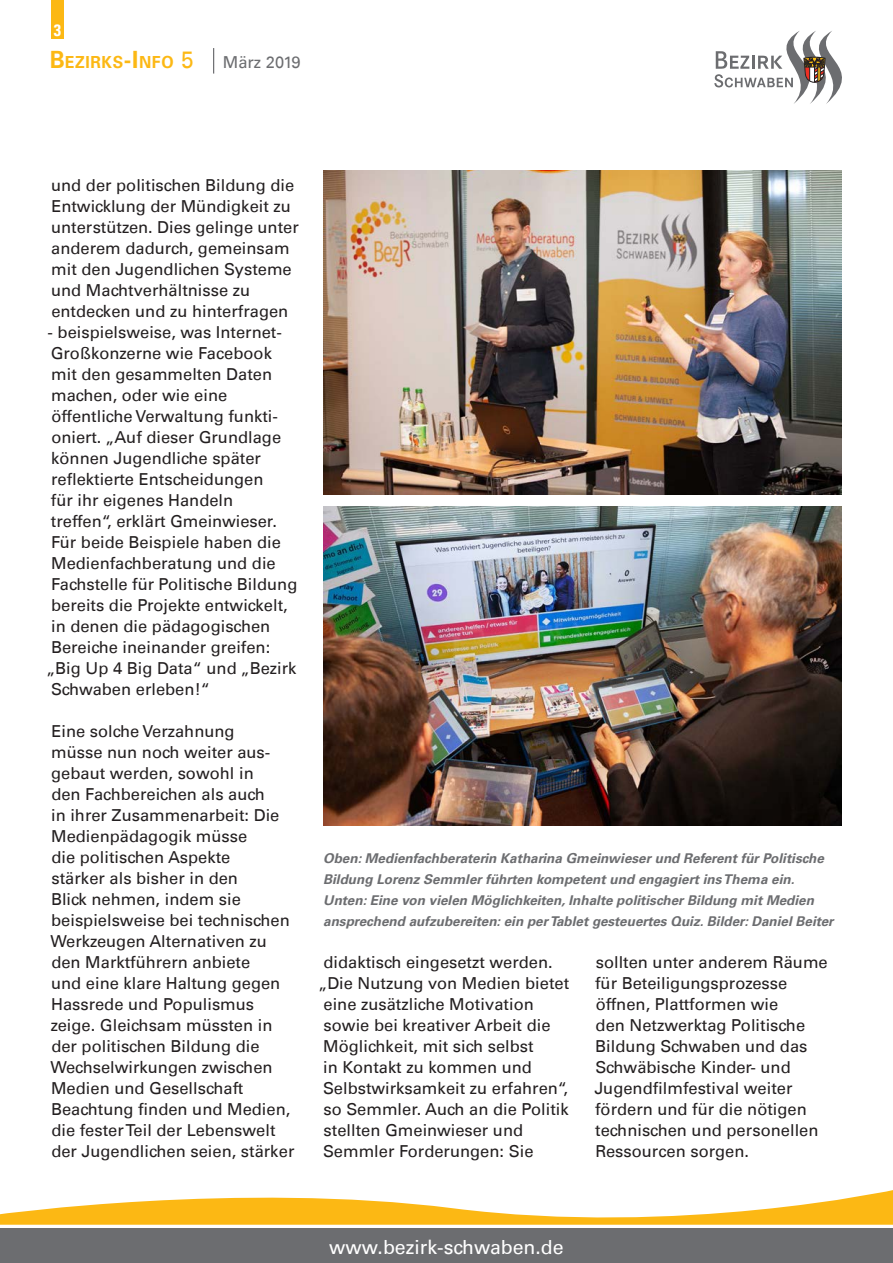
<style>
.page{position:relative;width:893px;height:1263px;background:#fff}
.page>*{position:absolute;margin:0;border:0;box-sizing:border-box;transform-origin:0 0}
.t1{font:19.5px "Univers LT";color:#fff}
.t2{font:700 16.65px "Univers LT";letter-spacing:.045em;color:#fcb814;scale:.94 1}
.Grundtext{font:16.5px/21px "Univers LT";color:#231f20}
.t3{font:700 condensed 16.5px "Univers LT";color:#fff}
.Grundtext-2{font:italic 700 13.5px/21px "Univers LT";color:#6c6d70}
.s1{font-size:23.85px}
.s2{font-weight:400;font-size:23.85px}
.s3{font-weight:400;font-size:16.5px;color:#6c6d70}
</style>
<div class="page">
<div style="left:51px;top:0;width:13px;height:38px;background:#fcb814"></div>
<svg style="left:714px;top:31px;width:128px;height:73px"></svg>
<svg style="left:213px;top:48px;width:1px;height:26px"></svg>
<div style="left:0;top:1229px;width:893px;height:34px;background:#6c6d70"></div>
<svg style="left:0;top:1190px;width:893px;height:39px"></svg>
<img style="left:324px;top:170px;width:518px;height:324px">
<img style="left:323px;top:506px;width:518px;height:320px">
<p class="t3" style="left:54px;top:20px;width:9px">3</p>
<p class="t2" style="left:50px;top:53px;width:268px"><span class="s1">B</span>EZIRKS<span class="s1">-I</span> NFO <span class="s2">5</span> <span class="s3">März 2019</span></p>
<p class="Grundtext" style="left:51px;top:175px;width:249px">und der politischen Bildung die<br>Entwicklung der Mündigkeit zu unterstützen. Dies gelinge unter anderem dadurch, gemeinsam mit den Jugendlichen Systeme und Machtverhältnisse zu entdecken und zu hinterfragen</p>
<p class="Grundtext" style="left:48px;top:322px;width:236px">- beispielsweise, was Internet-</p>
<p class="Grundtext" style="left:51px;top:343px;width:223px">Großkonzerne wie Facebook</p>
<p class="Grundtext" style="left:51px;top:364px;width:222px">mit den gesammelten Daten</p>
<p class="Grundtext" style="left:51px;top:385px;width:178px">machen, oder wie eine</p>
<p class="Grundtext" style="left:51px;top:406px;width:228px">öffentliche Verwaltung funkti-</p>
<p class="Grundtext" style="left:51px;top:427px;width:231px">oniert. „Auf dieser Grundlage</p>
<p class="Grundtext" style="left:51px;top:448px;width:211px">können Jugendliche später</p>
<p class="Grundtext" style="left:51px;top:469px;width:214px">reflektierte Entscheidungen</p>
<p class="Grundtext" style="left:51px;top:490px;width:184px">für ihr eigenes Handeln</p>
<p class="Grundtext" style="left:51px;top:511px;width:228px">treffen“, erklärt Gmeinwieser.</p>
<p class="Grundtext" style="left:51px;top:532px;width:231px">Für beide Beispiele haben die</p>
<p class="Grundtext" style="left:51px;top:553px;width:226px">Medienfachberatung und die</p>
<p class="Grundtext" style="left:51px;top:574px;width:248px">Fachstelle für Politische Bildung</p>
<p class="Grundtext" style="left:51px;top:595px;width:238px">bereits die Projekte entwickelt,</p>
<p class="Grundtext" style="left:51px;top:616px;width:221px">in denen die pädagogischen</p>
<p class="Grundtext" style="left:51px;top:637px;width:221px">Bereiche ineinander greifen:</p>
<p class="Grundtext" style="left:46px;top:658px;width:252px">„Big Up 4 Big Data“ und „Bezirk</p>
<p class="Grundtext" style="left:51px;top:679px;width:160px">Schwaben erleben!“</p>
<p class="Grundtext" style="left:51px;top:721px;width:245px">Eine solche Verzahnung<br>müsse nun noch weiter aus&shy;gebaut werden, sowohl in<br>den Fachbereichen als auch<br>in ihrer Zusammenarbeit: Die<br>Medienpädagogik müsse<br>die politischen Aspekte<br>stärker als bisher in den<br>Blick nehmen, indem sie beispielsweise bei technischen<br>Werkzeugen Alternativen zu den Marktführern anbiete<br>und eine klare Haltung gegen<br>Hassrede und Populismus zeige. Gleichsam müssten in der politischen Bildung die<br>Wechselwirkungen zwischen<br>Medien und Gesellschaft<br>Beachtung finden und Medien, die fester Teil der Lebenswelt der Jugendlichen seien, stärker</p>
<p class="Grundtext-2" style="left:323px;top:848px;width:502px">Oben: Medienfachberaterin Katharina Gmeinwieser und Referent für Politische<br>Bildung Lorenz Semmler führten kompetent und engagiert ins Thema ein.</p>
<p class="Grundtext-2" style="left:323px;top:890px;width:512px">Unten: Eine von vielen Möglichkeiten, Inhalte politischer Bildung mit Medien ansprechend aufzubereiten: ein per Tablet gesteuertes Quiz. Bilder: Daniel Beiter</p>
<p class="Grundtext" style="left:323px;top:952px;width:231px">didaktisch eingesetzt werden.</p>
<p class="Grundtext" style="left:318px;top:973px;width:252px">„Die Nutzung von Medien bietet</p>
<p class="Grundtext" style="left:323px;top:994px;width:212px">eine zusätzliche Motivation</p>
<p class="Grundtext" style="left:324px;top:1015px;width:228px">sowie bei kreativer Arbeit die</p>
<p class="Grundtext" style="left:323px;top:1036px;width:212px">Möglichkeit, mit sich selbst</p>
<p class="Grundtext" style="left:323px;top:1057px;width:210px">in Kontakt zu kommen und</p>
<p class="Grundtext" style="left:323px;top:1078px;width:246px">Selbstwirksamkeit zu erfahren“,</p>
<p class="Grundtext" style="left:324px;top:1099px;width:247px">so Semmler. Auch an die Politik</p>
<p class="Grundtext" style="left:324px;top:1120px;width:201px">stellten Gmeinwieser und</p>
<p class="Grundtext" style="left:323px;top:1141px;width:212px">Semmler Forderungen: Sie</p>
<p class="Grundtext" style="left:594px;top:952px;width:235px">sollten unter anderem Räume für Beteiligungsprozesse öffnen, Plattformen wie<br>den Netzwerktag Politische<br>Bildung Schwaben und das<br>Schwäbische Kinder- und<br>Jugendfilmfestival weiter fördern und für die nötigen technischen und personellen<br>Ressourcen sorgen.</p>
<p class="t1" style="left:329px;top:1235px;width:236px">www.bezirk-schwaben.de</p>
</div>
